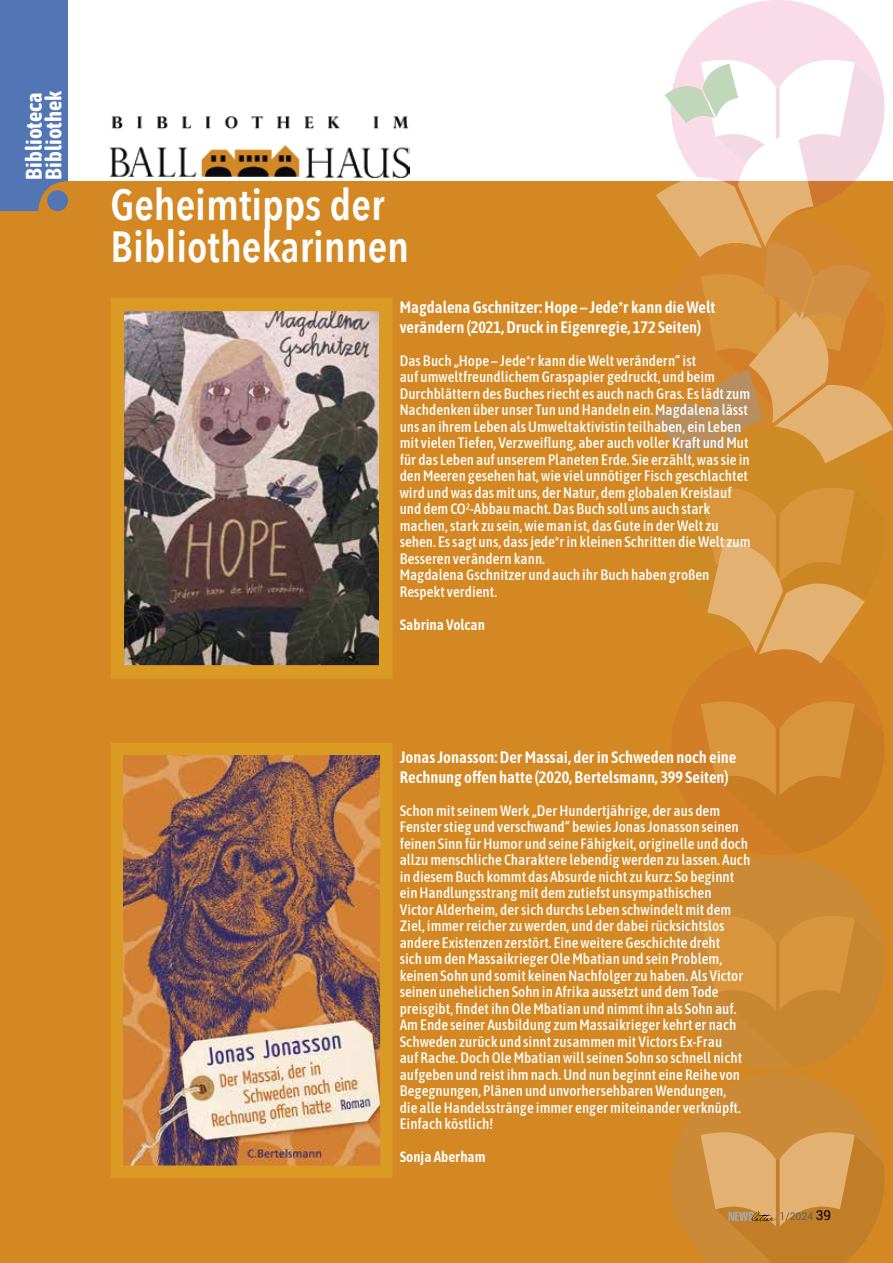
<style>
.page{position:relative;width:893px;height:1263px;background:#fff}
.page>*{position:absolute;margin:0;border:0;box-sizing:border-box;transform-origin:0 0}
.t1{font:600 43.5px/42px "Avenir Next Condensed";color:#fff}
.t2{font:700 22.5px/19.5px "Asap Condensed";color:#fff}
.t3{font:600 16.5px/19.5px "Asap Condensed";color:#fff}
.t4{font:500 15px/16.5px "Asap Condensed";color:#fff}
.t5{font:600 15px "Asap Condensed";color:#fff}
.t6{font:10.5px "Roboto";color:#636363}
.s1{font-size:13.5px;color:#000}
</style>
<div class="page">
<div style="left:0;top:182px;width:893px;height:1081px;background:#d48824"></div>
<div style="left:0;top:0;width:68px;height:211px;background:#5275b4"></div>
<div style="left:47px;top:190px;width:21px;height:21px;background:#5275b4;border-radius:50%"></div>
<img style="left:109px;top:116px;width:301px;height:61px">
<img style="left:125px;top:312px;width:253px;height:353px">
<div style="left:111px;top:298px;width:281px;height:381px;border:13px solid #da9a23"></div>
<img style="left:124px;top:756px;width:256px;height:409px">
<div style="left:111px;top:743px;width:282px;height:435px;border:12px solid #da9a23"></div>
<svg style="left:684px;top:856px;width:188px;height:57px;fill:#ca8a36"></svg>
<svg style="left:701px;top:701px;width:183px;height:152px"></svg>
<svg style="left:701px;top:488px;width:164px;height:175px"></svg>
<svg style="left:683px;top:0;width:189px;height:57px;fill:#f9dce7"></svg>
<svg style="left:653px;top:57px;width:240px;height:406px"></svg>
<svg style="left:671px;top:913px;width:214px;height:350px"></svg>
<h2 class="t2" style="left:23px;top:180px;width:91px;rotate:-90deg">Biblioteca<br>Bibliothek</h2>
<h1 class="t1" style="left:111px;top:183px;width:300px">Geheimtipps der<br>Bibliothekarinnen</h1>
<p class="t3" style="left:400px;top:297px;width:317px">Magdalena Gschnitzer: Hope – Jede*r kann die Welt verändern (2021, Druck in Eigenregie, 172 Seiten)</p>
<p class="t4" style="left:400px;top:351px;width:352px">Das Buch „Hope – Jede*r kann die Welt verändern“ ist<br>auf umweltfreundlichem Graspapier gedruckt, und beim Durchblättern des Buches riecht es auch nach Gras. Es lädt zum Nachdenken über unser Tun und Handeln ein. Magdalena lässt uns an ihrem Leben als Umweltaktivistin teilhaben, ein Leben mit vielen Tiefen, Verzweiflung, aber auch voller Kraft und Mut für das Leben auf unserem Planeten Erde. Sie erzählt, was sie in den Meeren gesehen hat, wie viel unnötiger Fisch geschlachtet wird und was das mit uns, der Natur, dem globalen Kreislauf und dem CO²-Abbau macht. Das Buch soll uns auch stark machen, stark zu sein, wie man ist, das Gute in der Welt zu sehen. Es sagt uns, dass jede*r in kleinen Schritten die Welt zum Besseren verändern kann.<br>Magdalena Gschnitzer und auch ihr Buch haben großen Respekt verdient.</p>
<p class="t5" style="left:400px;top:614px;width:87px">Sabrina Volcan</p>
<p class="t3" style="left:400px;top:747px;width:338px">Jonas Jonasson: Der Massai, der in Schweden noch eine<br>Rechnung offen hatte (2020, Bertelsmann, 399 Seiten)</p>
<p class="t4" style="left:400px;top:801px;width:352px">Schon mit seinem Werk „Der Hundertjährige, der aus dem Fenster stieg und verschwand“ bewies Jonas Jonasson seinen feinen Sinn für Humor und seine Fähigkeit, originelle und doch allzu menschliche Charaktere lebendig werden zu lassen. Auch in diesem Buch kommt das Absurde nicht zu kurz: So beginnt ein Handlungsstrang mit dem zutiefst unsympathischen<br>Victor Alderheim, der sich durchs Leben schwindelt mit dem Ziel, immer reicher zu werden, und der dabei rücksichtslos andere Existenzen zerstört. Eine weitere Geschichte dreht<br>sich um den Massaikrieger Ole Mbatian und sein Problem, keinen Sohn und somit keinen Nachfolger zu haben. Als Victor seinen unehelichen Sohn in Afrika aussetzt und dem Tode preisgibt, findet ihn Ole Mbatian und nimmt ihn als Sohn auf.<br>Am Ende seiner Ausbildung zum Massaikrieger kehrt er nach Schweden zurück und sinnt zusammen mit Victors Ex-Frau<br>auf Rache. Doch Ole Mbatian will seinen Sohn so schnell nicht aufgeben und reist ihm nach. Und nun beginnt eine Reihe von Begegnungen, Plänen und unvorhersehbaren Wendungen,<br>die alle Handelsstränge immer enger miteinander verknüpft.<br>Einfach köstlich!</p>
<p class="t5" style="left:400px;top:1147px;width:87px">Sonja Aberham</p>
<p class="t6" style="left:779px;top:1208px;width:53px">1/2024 <span class="s1">39</span></p>
</div>
